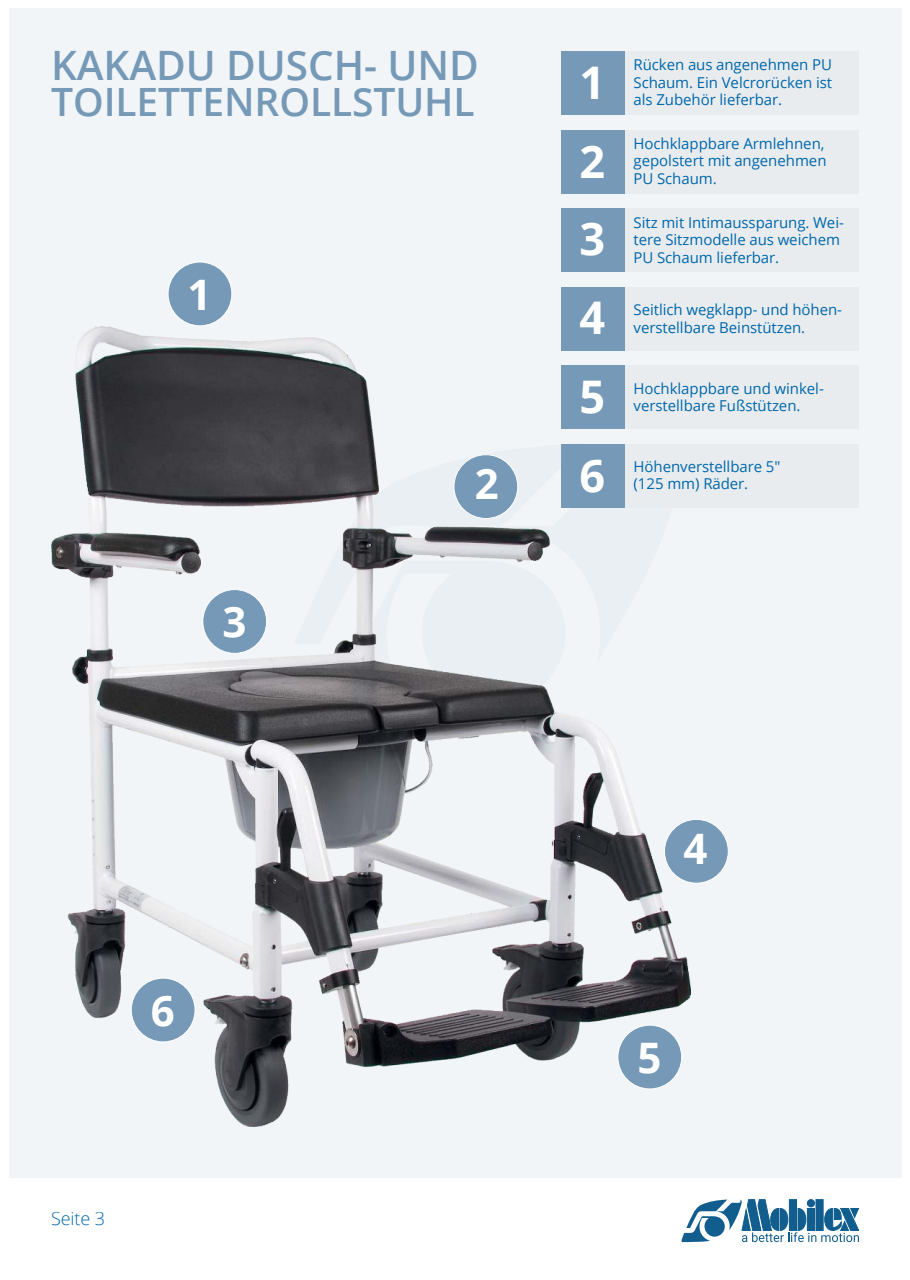
<style>
.page{position:relative;width:910px;height:1280px;background:#fff}
.page>*{position:absolute;margin:0;border:0;box-sizing:border-box;transform-origin:0 0}
.t1{font:700 45px "Open Sans";color:#fff}
.t2{font:700 42px "Open Sans";color:#fff}
.t3{font:600 40.5px "Open Sans";color:#7599b6}
.t4{font:600 39px "Open Sans";color:#7599b6}
.t5{font:300 18px "Open Sans";letter-spacing:-.005em;color:#0067ab}
.t6{font:15px/17.4px "Open Sans";letter-spacing:-.005em;color:#0067ab}
</style>
<div class="page">
<div style="left:9px;top:9px;width:892px;height:1169px;background:#f2f5f7"></div>
<svg style="left:681px;top:1199px;width:178px;height:43px"></svg>
<div style="left:168px;top:262px;width:64px;height:64px;background:#7599b6;border-radius:50%"></div>
<div style="left:168px;top:262px;width:64px;height:64px;border:1px solid #fff;border-radius:50%"></div>
<img style="left:51px;top:326px;width:640px;height:801px">
<div style="left:618px;top:1025px;width:64px;height:64px;background:#7599b6;border-radius:50%"></div>
<div style="left:618px;top:1025px;width:64px;height:64px;border:1px solid #fff;border-radius:50%"></div>
<div style="left:131px;top:978px;width:64px;height:64px;background:#7599b6;border-radius:50%"></div>
<div style="left:131px;top:978px;width:64px;height:64px;border:1px solid #fff;border-radius:50%"></div>
<div style="left:664px;top:819px;width:64px;height:64px;background:#7599b6;border-radius:50%"></div>
<div style="left:664px;top:819px;width:64px;height:64px;border:1px solid #fff;border-radius:50%"></div>
<div style="left:203px;top:590px;width:64px;height:63px;background:#7599b6;border-radius:50%"></div>
<div style="left:203px;top:590px;width:64px;height:63px;border:1px solid #fff;border-radius:50%"></div>
<div style="left:454px;top:455px;width:64px;height:63px;background:#7599b6;border-radius:50%"></div>
<div style="left:454px;top:455px;width:64px;height:63px;border:1px solid #fff;border-radius:50%"></div>
<div style="left:561px;top:130px;width:63px;height:63px;background:#7599b6"></div>
<div style="left:625px;top:130px;width:234px;height:63px;background:#e8ecef"></div>
<div style="left:561px;top:51px;width:63px;height:64px;background:#7599b6"></div>
<div style="left:625px;top:51px;width:234px;height:64px;background:#e8ecef"></div>
<div style="left:561px;top:208px;width:63px;height:64px;background:#7599b6"></div>
<div style="left:625px;top:208px;width:234px;height:64px;background:#e8ecef"></div>
<div style="left:561px;top:287px;width:63px;height:64px;background:#7599b6"></div>
<div style="left:625px;top:287px;width:234px;height:64px;background:#e8ecef"></div>
<div style="left:561px;top:365px;width:63px;height:64px;background:#7599b6"></div>
<div style="left:625px;top:365px;width:234px;height:64px;background:#e8ecef"></div>
<div style="left:561px;top:444px;width:63px;height:64px;background:#7599b6"></div>
<div style="left:625px;top:444px;width:234px;height:64px;background:#e8ecef"></div>
<h3 class="t3" style="left:51px;top:38px;width:429px">KAKADU DUSCH- UND</h3>
<h3 class="t4" style="left:51px;top:75px;width:425px">TOILETTENROLLSTUHL</h3>
<h2 class="t2" style="left:188px;top:265px;width:25px">1</h2>
<h2 class="t2" style="left:222px;top:592px;width:25px">3</h2>
<h2 class="t2" style="left:151px;top:981px;width:25px">6</h2>
<p class="t5" style="left:51px;top:1206px;width:56px">Seite 3</p>
<h2 class="t2" style="left:475px;top:454px;width:25px">2</h2>
<h1 class="t1" style="left:579px;top:50px;width:27px">1</h1>
<p class="t6" style="left:634px;top:56px;width:200px;text-align:justify">Rücken aus angenehmen PU Schaum. Ein Velcrorücken ist als Zubehör liefer bar.</p>
<h1 class="t1" style="left:579px;top:130px;width:27px">2</h1>
<p class="t6" style="left:634px;top:134px;width:194px">Hochklappbare Armlehnen, ge pol ster t mit angenehmen<br>PU Schaum.</p>
<h1 class="t1" style="left:579px;top:207px;width:27px">3</h1>
<p class="t6" style="left:634px;top:213px;width:212px">Sitz mit Intimaussparung. Wei - te re Sitz modelle aus wei chem<br>PU Schaum lieferbar.</p>
<h1 class="t1" style="left:579px;top:286px;width:27px">4</h1>
<p class="t6" style="left:634px;top:301px;width:210px">Seitlich wegklapp- und höhen - verstell bare Beinstützen.</p>
<h1 class="t1" style="left:579px;top:365px;width:27px">5</h1>
<p class="t6" style="left:634px;top:379px;width:192px">Hochklappbare und winkel - verstell bare Fuß stützen.</p>
<h1 class="t1" style="left:579px;top:444px;width:27px">6</h1>
<p class="t6" style="left:634px;top:457px;width:148px">Höhenverstellbare 5" (125 mm) Räder.</p>
<h2 class="t2" style="left:683px;top:819px;width:25px">4</h2>
<h2 class="t2" style="left:637px;top:1028px;width:25px">5</h2>
</div>
